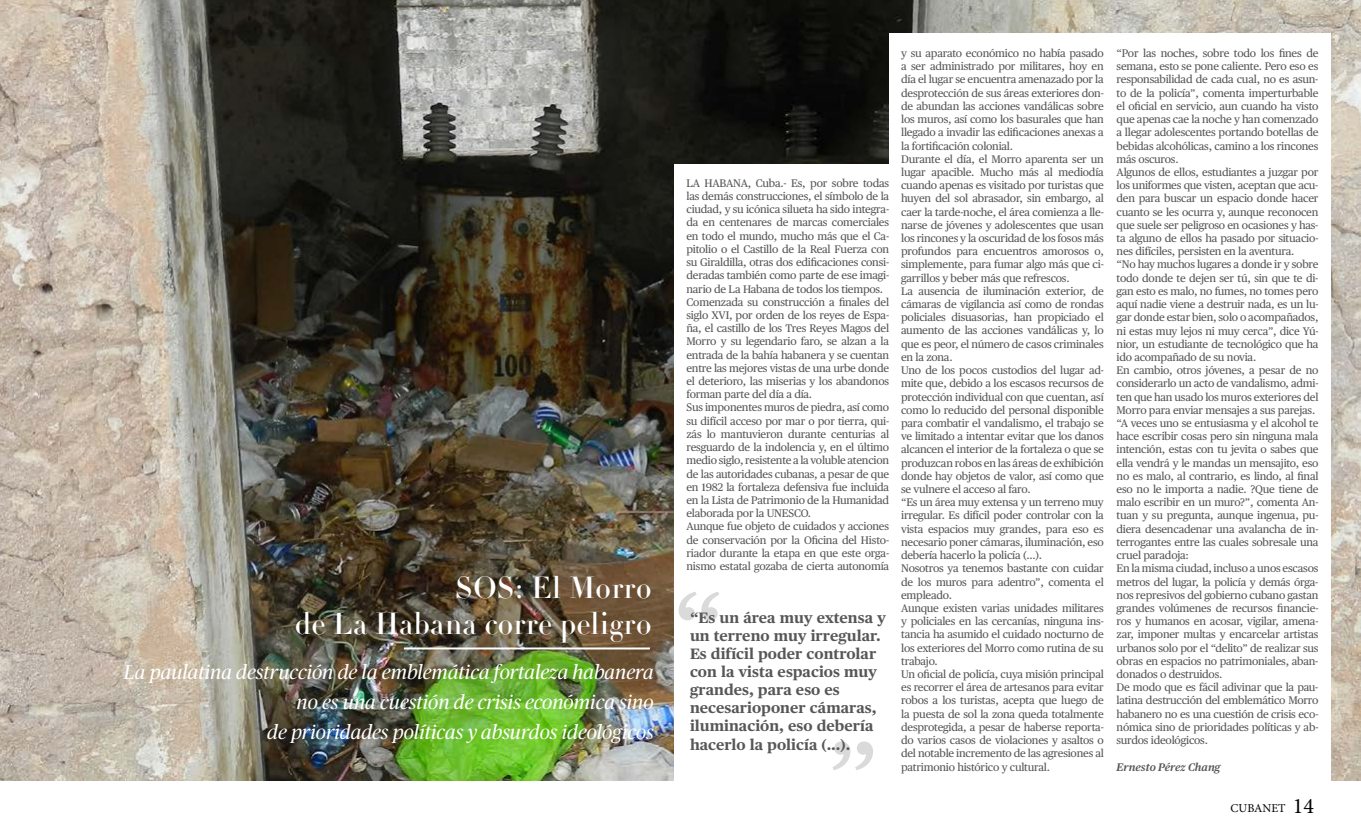
<style>
.page{position:relative;width:1361px;height:837px;background:#fff}
.page>*{position:absolute;margin:0;border:0;box-sizing:border-box;transform-origin:0 0}
.t1{font:110px "Publico Text";color:#dadada}
.t2{font:30px/36px "Didot LT Std Headline";color:#fff;text-align:right}
.t3{font:italic 20px/30px "Publico";color:#fff;text-align:right}
.t4{font:700 15px/18.2px "Publico Text";color:#575756}
.t5{font:12px "Minion Pro";color:#000}
.t6{font:11px/13.2px "Publico Text";letter-spacing:-.02em;color:#575756}
.t7{font:italic 600 11px "Publico Text";color:#575756}
.s1{font-size:22px}
</style>
<div class="page">
<img style="left:0;top:0;width:1361px;height:780px">
<div style="left:889px;top:33px;width:441px;height:758px;background:#fff"></div>
<div style="left:674px;top:163px;width:656px;height:628px;background:#fff"></div>
<hr style="left:404px;top:647px;width:246px;height:2px;background:#fff">
<h2 class="t2" style="left:295px;top:570px;width:359px">SOS: El Morro<br>de La Habana corre peligro</h2>
<h3 class="t3" style="left:124px;top:657px;width:531px">La paulatina destrucción de la emblemática fortaleza habanera no es una cuestión de crisis económica sino<br>de prioridades políticas y absurdos ideológicos</h3>
<p class="t6" style="left:686px;top:176px;width:204px">LA HABANA, Cuba.- Es, por sobre todas las demás construcciones, el símbolo de la ciudad, y su icónica silueta ha sido integra&shy;da en centenares de marcas comerciales en todo el mundo, mucho más que el Ca&shy;pitolio o el Castillo de la Real Fuerza con su Giraldilla, otras dos edificaciones consi&shy;deradas también como parte de ese imagi&shy;nario de La Habana de todos los tiempos.<br>Comenzada su construcción a finales del siglo XVI, por orden de los reyes de Espa&shy;ña, el castillo de los Tres Reyes Magos del Morro y su legendario faro, se alzan a la entrada de la bahía habanera y se cuentan entre las mejores vistas de una urbe donde el deterioro, las miserias y los abandonos forman parte del día a día.<br>Sus imponentes muros de piedra, así como su difícil acceso por mar o por tierra, qui&shy;zás lo mantuvieron durante centurias al resguardo de la indolencia y, en el último medio siglo, resistente a la voluble atencion de las autoridades cubanas, a pesar de que en 1982 la fortaleza defensiva fue incluida en la Lista de Patrimonio de la Humanidad elaborada por la UNESCO.<br>Aunque fue objeto de cuidados y acciones de conservación por la Oficina del Histo&shy;riador durante la etapa en que este orga&shy;nismo estatal gozaba de cierta autonomía</p>
<h1 class="t1" style="left:671px;top:566px;width:56px">“</h1>
<h3 class="t4" style="left:690px;top:608px;width:198px">“Es un área muy extensa y un terreno muy irregular.<br>Es difícil poder controlar con la vista espacios muy grandes, para eso es necesarioponer cámaras, iluminación, eso debería hacerlo la policía (...).</h3>
<h1 class="t1" style="left:881px;top:794px;width:56px;rotate:-180deg">“</h1>
<p class="t6" style="left:901px;top:47px;width:204px">y su aparato económico no había pasado a ser administrado por militares, hoy en día el lugar se encuentra amenazado por la desprotección de sus áreas exteriores don&shy;de abundan las acciones vandálicas sobre los muros, así como los basurales que han llegado a invadir las edificaciones anexas a la fortificación colonial.<br>Durante el día, el Morro aparenta ser un lugar apacible. Mucho más al mediodía cuando apenas es visitado por turistas que huyen del sol abrasador, sin embargo, al caer la tarde-noche, el área comienza a lle&shy;narse de jóvenes y adolescentes que usan los rincones y la oscuridad de los fosos más profundos para encuentros amorosos o, simplemente, para fumar algo más que ci&shy;garrillos y beber más que refrescos.<br>La ausencia de iluminación exterior, de cámaras de vigilancia así como de rondas policiales disuasorias, han propiciado el aumento de las acciones vandálicas y, lo que es peor, el número de casos criminales en la zona.<br>Uno de los pocos custodios del lugar ad&shy;mite que, debido a los escasos recursos de protección individual con que cuentan, así como lo reducido del personal disponible para combatir el vandalismo, el trabajo se ve limitado a intentar evitar que los danos alcancen el interior de la fortaleza o que se produzcan robos en las áreas de exhibición donde hay objetos de valor, así como que se vulnere el acceso al faro.<br>“Es un área muy extensa y un terreno muy irregular. Es difícil poder controlar con la vista espacios muy grandes, para eso es necesario poner cámaras, iluminación, eso debería hacerlo la policía (...).<br>Nosotros ya tenemos bastante con cuidar de los muros para adentro”, comenta el empleado.<br>Aunque existen varias unidades militares y policiales en las cercanías, ninguna ins&shy;tancia ha asumido el cuidado nocturno de los exteriores del Morro como rutina de su trabajo.<br>Un oficial de policía, cuya misión principal es recorrer el área de artesanos para evitar robos a los turistas, acepta que luego de la puesta de sol la zona queda totalmente desprotegida, a pesar de haberse reporta&shy;do varios casos de violaciones y asaltos o del notable incremento de las agresiones al patrimonio histórico y cultural.</p>
<p class="t6" style="left:1116px;top:47px;width:203px">“Por las noches, sobre todo los fines de semana, esto se pone caliente. Pero eso es responsabilidad de cada cual, no es asun&shy;to de la policía”, comenta imperturbable el oficial en servicio, aun cuando ha visto que apenas cae la noche y han comenzado a llegar adolescentes portando botellas de bebidas alcohólicas, camino a los rincones más oscuros.<br>Algunos de ellos, estudiantes a juzgar por los uniformes que visten, aceptan que acu&shy;den para buscar un espacio donde hacer cuanto se les ocurra y, aunque reconocen que suele ser peligroso en ocasiones y has&shy;ta alguno de ellos ha pasado por situacio&shy;nes difíciles, persisten en la aventura.<br>“No hay muchos lugares a donde ir y sobre todo donde te dejen ser tú, sin que te di&shy;gan esto es malo, no fumes, no tomes pero aquí nadie viene a destruir nada, es un lu&shy;gar donde estar bien, solo o acompañados, ni estas muy lejos ni muy cerca”, dice Yú&shy;nior, un estudiante de tecnológico que ha ido acompañado de su novia.<br>En cambio, otros jóvenes, a pesar de no considerarlo un acto de vandalismo, admi&shy;ten que han usado los muros exteriores del Morro para enviar mensajes a sus parejas. “A veces uno se entusiasma y el alcohol te hace escribir cosas pero sin ninguna mala intención, estas con tu jevita o sabes que ella vendrá y le mandas un mensajito, eso no es malo, al contrario, es lindo, al final eso no le importa a nadie. ?Que tiene de malo escribir en un muro?”, comenta An&shy;tuan y su pregunta, aunque ingenua, pu&shy;diera desencadenar una avalancha de in&shy;terrogantes entre las cuales sobresale una cruel paradoja:<br>En la misma ciudad, incluso a unos escasos metros del lugar, la policía y demás órga&shy;nos represivos del gobierno cubano gastan grandes volúmenes de recursos financie&shy;ros y humanos en acosar, vigilar, amena&shy;zar, imponer multas y encarcelar artistas urbanos solo por el “delito” de realizar sus obras en espacios no patrimoniales, aban&shy;donados o destruidos.<br>De modo que es fácil adivinar que la pau&shy;latina destrucción del emblemático Morro habanero no es una cuestión de crisis eco&shy;nómica sino de prioridades políticas y ab&shy;surdos ideológicos.</p>
<p class="t7" style="left:1116px;top:759px;width:105px">Ernesto Pérez Chang</p>
<p class="t5" style="left:1230px;top:800px;width:85px">CUBANET <span class="s1">14</span></p>
</div>
